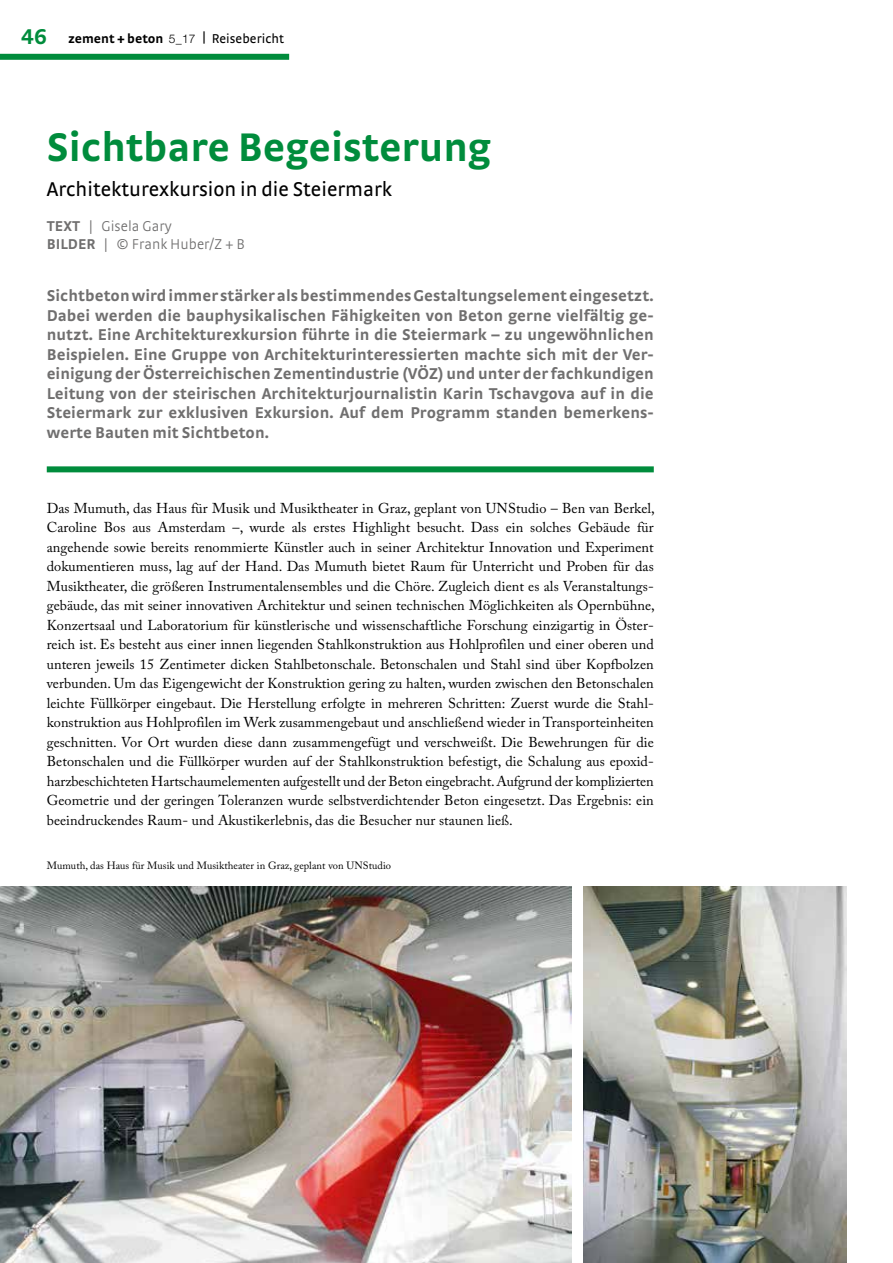
<style>
.page{position:relative;width:893px;height:1263px;background:#fff}
.page>*{position:absolute;margin:0;border:0;box-sizing:border-box;transform-origin:0 0}
.t1{font:700 42px "Strada TF";color:#008c3c}
.t2{font:21px "Strada TF";color:#000}
.t3{font:700 16.5px/19.5px "Strada TF";letter-spacing:.005em;color:#706f6f;text-align:justify}
.t4{font:300 15px/18px "Strada TF";letter-spacing:.005em;color:#706f6f}
.t5{font:14.25px/19.5px "Adobe Caslon Pro";letter-spacing:.005em;color:#000}
.t6{font:700 13.5px "Strada";color:#000}
.t7{font:10.5px "Adobe Caslon Pro";letter-spacing:.005em;color:#000}
.s1{font-family:"Strada TF";font-size:22.5px;color:#008c3c}
.s2{font-family:"Helvetica Neue LT";font-weight:300;font-size:12px}
.s3{font-family:"Strada TF";font-weight:400}
.s4{font-weight:700}
</style>
<div class="page">
<div style="left:0;top:54px;width:289px;height:6px;background:#008c3c"></div>
<div style="left:47px;top:466px;width:607px;height:6px;background:#008c3c"></div>
<img style="left:584px;top:886px;width:262px;height:377px">
<img style="left:0;top:886px;width:571px;height:377px">
<p class="t6" style="left:21px;top:31px;width:264px"><span class="s1">46</span> zement + beton <span class="s2">5_17</span> <sup>|</sup> <span class="s3">Reisebericht</span></p>
<h1 class="t1" style="left:47px;top:122px;width:446px">Sichtbare Begeisterung</h1>
<h2 class="t2" style="left:47px;top:177px;width:347px">Architekturexkursion in die Steiermark</h2>
<p class="t4" style="left:47px;top:217px;width:200px"><span class="s4">TEXT</span> | Gisela Gary<br><span class="s4">BILDER</span> | © Frank Huber/Z + B</p>
<p class="t3" style="left:47px;top:285px;width:609px">Sichtbeton wird immer stärker als bestimmendes Gestaltungselement eingesetzt.<br>Dabei werden die bauphysikalischen Fähigkeiten von Beton gerne vielfältig ge&shy;nutzt. Eine Architekturexkursion führte in die Steiermark – zu ungewöhnlichen Beispielen. Eine Gruppe von Architekturinteressierten machte sich mit der Ver&shy;einigung der Österreichischen Zementindustrie (VÖZ) und unter der fachkundigen Leitung von der steirischen Architekturjournalistin Karin Tschavgova auf in die Steiermark zur exklusiven Exkursion. Auf dem Programm standen bemerkens&shy;werte Bauten mit Sichtbeton.</p>
<p class="t5" style="left:47px;top:498px;width:610px">Das Mumuth, das Haus für Musik und Musiktheater in Graz, geplant von UNStudio – Ben van Berkel, Caroline Bos aus Amsterdam –, wurde als erstes Highlight besucht. Dass ein solches Gebäude für angehende sowie bereits renommierte Künstler auch in seiner Architektur Innovation und Experiment dokumentieren muss, lag auf der Hand. Das Mumuth bietet Raum für Unterricht und Proben für das Musiktheater, die größeren Instrumentalensembles und die Chöre. Zugleich dient es als Veranstaltungs&shy;gebäude, das mit seiner innovativen Architektur und seinen technischen Möglichkeiten als Opernbühne, Konzertsaal und Laboratorium für künstlerische und wissenschaftliche Forschung einzigartig in Öster&shy;reich ist. Es besteht aus einer innen liegenden Stahlkonstruktion aus Hohlprofilen und einer oberen und unteren jeweils 15 Zentimeter dicken Stahlbetonschale. Betonschalen und Stahl sind über Kopfbolzen verbunden. Um das Eigengewicht der Konstruktion gering zu halten, wurden zwischen den Betonschalen leichte Füllkörper eingebaut. Die Herstellung erfolgte in mehreren Schritten: Zuerst wurde die Stahl&shy;konstruktion aus Hohlprofilen im Werk zusammengebaut und anschließend wieder in Transporteinheiten geschnitten. Vor Ort wurden diese dann zusammengefügt und verschweißt. Die Bewehrungen für die Betonschalen und die Füllkörper wurden auf der Stahlkonstruktion befestigt, die Schalung aus epoxid&shy;harzbeschichteten Hartschaumelementen aufgestellt und der Beton eingebracht. Aufgrund der komplizierten Geometrie und der geringen Toleranzen wurde selbstverdichtender Beton eingesetzt. Das Ergebnis: ein beeindruckendes Raum- und Akustikerlebnis, das die Besucher nur staunen ließ.</p>
<p class="t7" style="left:47px;top:859px;width:346px">Mumuth, das Haus für Musik und Musiktheater in Graz, geplant von UNStudio</p>
</div>
